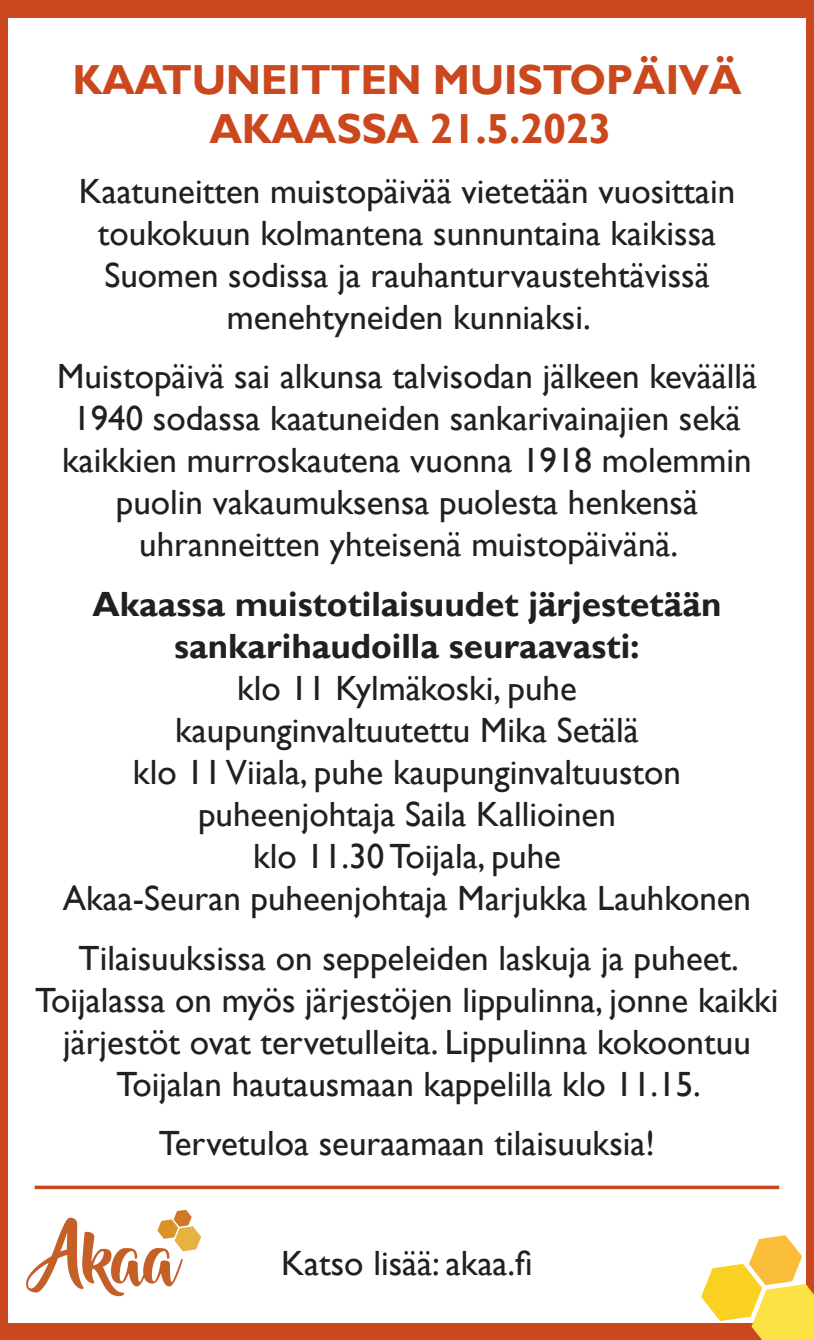
<style>
.page{position:relative;width:814px;height:1340px;background:#fff}
.page>*{position:absolute;margin:0;border:0;box-sizing:border-box;transform-origin:0 0}
.t1{font:700 42px/49px "Gill Sans";letter-spacing:-.01em;color:#cb481e;text-align:center}
.t2{font:35px/42px "Gill Sans";color:#231f20;text-align:center}
.t3{font:700 35px/42px "Gill Sans";color:#231f20;text-align:center}
</style>
<div class="page">
<svg style="left:26px;top:1209px;width:175px;height:87px"></svg>
<div style="left:0;top:0;width:814px;height:17px;background:#cb481e"></div>
<div style="left:0;top:1322px;width:814px;height:17px;background:#cb481e"></div>
<svg style="left:35px;top:1185px;width:744px;height:4px;background:#d36542"></svg>
<div style="left:0;top:0;width:7px;height:1339px;background:#cb481e"></div>
<div style="left:807px;top:0;width:7px;height:1339px;background:#cb481e"></div>
<svg style="left:701px;top:1235px;width:113px;height:104px"></svg>
<p class="t1" style="left:72px;top:57px;width:670px">KAATUNEITTEN MUISTOPÄIVÄ<br>AKAASSA 21.5.2023</p>
<p class="t2" style="left:79px;top:170px;width:658px">Kaatuneitten muistopäivää vietetään vuosittain toukokuun kolmantena sunnuntaina kaikissa Suomen sodissa ja rauhanturvaustehtävissä menehtyneiden kunniaksi.</p>
<p class="t2" style="left:57px;top:356px;width:701px">Muistopäivä sai alkunsa talvisodan jälkeen keväällä 1940 sodassa kaatuneiden sankarivainajien sekä kaikkien murroskautena vuonna 1918 molemmin puolin vakaumuksensa puolesta henkensä uhranneitten yhteisenä muistopäivänä.</p>
<p class="t3" style="left:93px;top:584px;width:630px">Akaassa muistotilaisuudet järjestetään sankarihaudoilla seuraavasti:</p>
<p class="t2" style="left:63px;top:667px;width:689px">klo 11 Kylmäkoski, puhe<br>kaupunginvaltuutettu Mika Setälä<br>klo 11 Viiala, puhe kaupunginvaltuuston puheenjohtaja Saila Kallioinen<br>klo 11.30 Toijala, puhe<br>Akaa-Seuran puheenjohtaja Marjukka Lauhkonen</p>
<p class="t2" style="left:35px;top:937px;width:744px">Tilaisuuksissa on seppeleiden laskuja ja puheet.<br>Toijalassa on myös järjestöjen lippulinna, jonne kaikki järjestöt ovat tervetulleita. Lippulinna kokoontuu Toijalan hautausmaan kappelilla klo 11.15.</p>
<p class="t2" style="left:159px;top:1122px;width:497px">Tervetuloa seuraamaan tilaisuuksia!</p>
<p class="t2" style="left:281px;top:1242px;width:253px">Katso lisää: akaa.fi</p>
</div>
